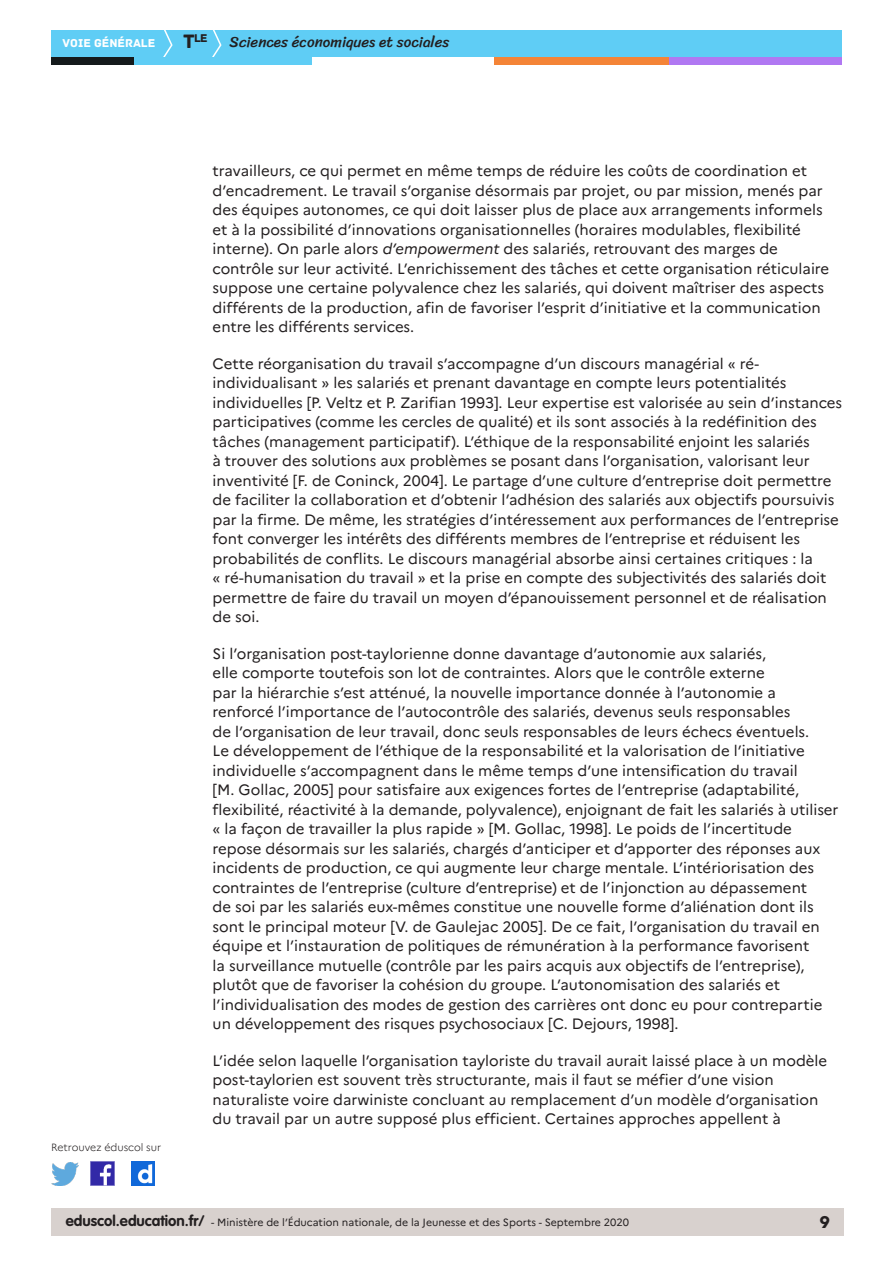
<style>
.page{position:relative;width:893px;height:1263px;background:#fff}
.page>*{position:absolute;margin:0;border:0;box-sizing:border-box;transform-origin:0 0}
.t1{font:18px "Archive";color:#231f20}
.Texte_courant{font:15px/19.5px "Marianne";color:#231f20}
.t2{font:15px "Sriracha";color:#231f20}
.t3{font:12px "Archive";color:#fff}
.t4{font:11.85px "Archive";color:#231f20}
.t5{font:10.5px "Marianne";color:#231f20}
.t6{font:300 10.5px "Marianne";color:#231f20}
.s1{font-size:20.4px}
.s2{font-style:italic}
.s3{font-family:"VAG Rounded Std";font-weight:700;font-size:15px}
</style>
<div class="page">
<div style="left:51px;top:1209px;width:792px;height:27px;background:#d8d1ce"></div>
<div style="left:51px;top:30px;width:791px;height:27px;background:#5fcdf5"></div>
<svg style="left:163px;top:30px;width:10px;height:27px"></svg>
<svg style="left:212px;top:30px;width:10px;height:27px"></svg>
<div style="left:133px;top:57px;width:179px;height:8px;background:#5fcdf5"></div>
<div style="left:51px;top:57px;width:82px;height:8px;background:#141a1c"></div>
<div style="left:667px;top:57px;width:175px;height:8px;background:#b078f2"></div>
<div style="left:494px;top:57px;width:175px;height:8px;background:#f48437"></div>
<img style="left:91px;top:1162px;width:23px;height:23px">
<img style="left:51px;top:1163px;width:28px;height:22px">
<img style="left:132px;top:1162px;width:22px;height:23px">
<p class="t4" style="left:183px;top:31px;width:26px"><span class="s1">T</span>le</p>
<p class="t3" style="left:63px;top:36px;width:94px">VOIE GÉNÉRALE</p>
<p class="t2" style="left:230px;top:33px;width:221px">Sciences économiques et sociales</p>
<p class="t6" style="left:51px;top:1141px;width:112px">Retrouvez éduscol sur</p>
<p class="Texte_courant" style="left:213px;top:161px;width:618px">travailleurs, ce qui permet en même temps de réduire les coûts de coordination et d’encadrement. Le travail s’organise désormais par projet, ou par mission, menés par des équipes autonomes, ce qui doit laisser plus de place aux arrangements informels et à la possibilité d’innovations organisationnelles (horaires modulables, flexibilité interne). On parle alors <span class="s2">d’empowerment</span> des salariés, retrouvant des marges de contrôle sur leur activité. L’enrichissement des tâches et cette organisation réticulaire suppose une certaine polyvalence chez les salariés, qui doivent maîtriser des aspects différents de la production, afin de favoriser l’esprit d’initiative et la communication entre les différents services.</p>
<p class="Texte_courant" style="left:213px;top:353px;width:631px">Cette réorganisation du travail s’accompagne d’un discours managérial « ré&shy;individualisant » les salariés et prenant davantage en compte leurs potentialités individuelles [P. Veltz et P. Zarifian 1993]. Leur expertise est valorisée au sein d’instances participatives (comme les cercles de qualité) et ils sont associés à la redéfinition des tâches (management participatif). L’éthique de la responsabilité enjoint les salariés<br>à trouver des solutions aux problèmes se posant dans l’organisation, valorisant leur inventivité [F. de Coninck, 2004]. Le partage d’une culture d’entreprise doit permettre de faciliter la collaboration et d’obtenir l’adhésion des salariés aux objectifs poursuivis par la firme. De même, les stratégies d’intéressement aux performances de l’entreprise font converger les intérêts des différents membres de l’entreprise et réduisent les probabilités de conflits. Le discours managérial absorbe ainsi certaines critiques : la<br>« ré-humanisation du travail » et la prise en compte des subjectivités des salariés doit permettre de faire du travail un moyen d’épanouissement personnel et de réalisation de soi.</p>
<p class="Texte_courant" style="left:213px;top:643px;width:627px">Si l’organisation post-taylorienne donne davantage d’autonomie aux salariés,<br>elle comporte toutefois son lot de contraintes. Alors que le contrôle externe<br>par la hiérarchie s’est atténué, la nouvelle importance donnée à l’autonomie a renforcé l’importance de l’autocontrôle des salariés, devenus seuls responsables<br>de l’organisation de leur travail, donc seuls responsables de leurs échecs éventuels.<br>Le développement de l’éthique de la responsabilité et la valorisation de l’initiative individuelle s’accompagnent dans le même temps d’une intensification du travail<br>[M. Gollac, 2005] pour satisfaire aux exigences fortes de l’entreprise (adaptabilité, flexibilité, réactivité à la demande, polyvalence), enjoignant de fait les salariés à utiliser « la façon de travailler la plus rapide » [M. Gollac, 1998]. Le poids de l’incertitude repose désormais sur les salariés, chargés d’anticiper et d’apporter des réponses aux incidents de production, ce qui augmente leur charge mentale. L’intériorisation des contraintes de l’entreprise (culture d’entreprise) et de l’injonction au dépassement<br>de soi par les salariés eux-mêmes constitue une nouvelle forme d’aliénation dont ils sont le principal moteur [V. de Gaulejac 2005]. De ce fait, l’organisation du travail en équipe et l’instauration de politiques de rémunération à la performance favorisent<br>la surveillance mutuelle (contrôle par les pairs acquis aux objectifs de l’entreprise), plutôt que de favoriser la cohésion du groupe. L’autonomisation des salariés et l’individualisation des modes de gestion des carrières ont donc eu pour contrepartie un développement des risques psychosociaux [C. Dejours, 1998].</p>
<p class="Texte_courant" style="left:213px;top:1050px;width:616px">L’idée selon laquelle l’organisation tayloriste du travail aurait laissé place à un modèle post-taylorien est souvent très structurante, mais il faut se méfier d’une vision naturaliste voire darwiniste concluant au remplacement d’un modèle d’organisation du travail par un autre supposé plus efficient. Certaines approches appellent à</p>
<p class="t5" style="left:66px;top:1216px;width:565px"><span class="s3">eduscol.education.fr/</span> - Ministère de l’Éducation nationale, de la Jeunesse et des Sports - Septembre 2020</p>
<p class="t1" style="left:820px;top:1211px;width:12px">9</p>
</div>
